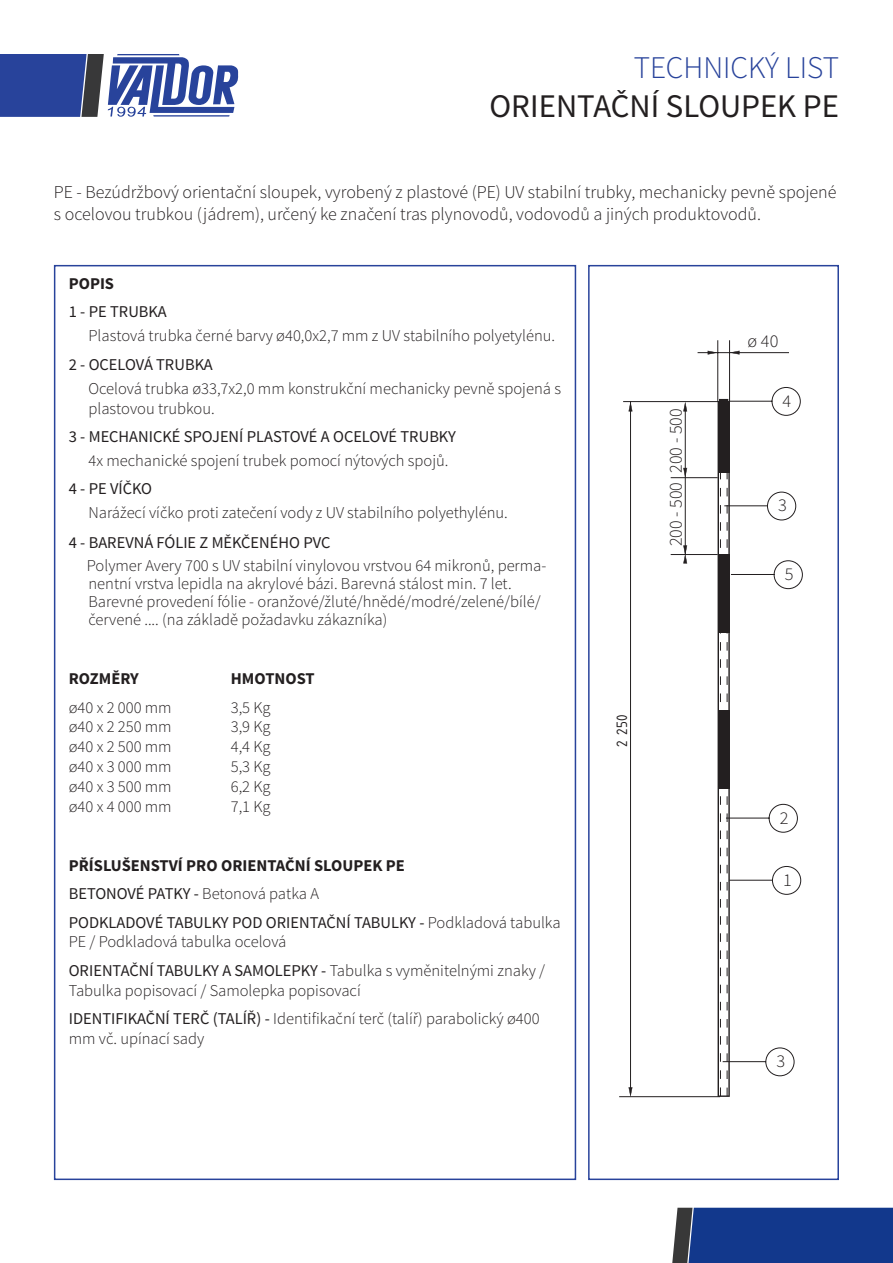
<style>
.page{position:relative;width:893px;height:1263px;background:#fff}
.page>*{position:absolute;margin:0;border:0;box-sizing:border-box;transform-origin:0 0}
.t1{font:33px "Source Sans Pro";color:#231f20}
.t2{font:300 31.5px "Source Sans Pro";color:#28439b}
.t3{font:300 18.3px "Source Sans Pro";color:#231f20}
.t4{font:300 18px/21.6px "Source Sans Pro";color:#231f20}
.Pa1{font:300 16.5px/19.8px "Source Sans Pro";color:#231f20}
.t5{font:16.5px "Source Sans Pro";color:#231f20}
.t6{font:700 16.5px "Source Sans Pro";color:#231f20}
.t7{font:14.1px "osifont";color:#231f20}
.s1{font-weight:300}
.s2{font-weight:400}
</style>
<div class="page">
<svg style="left:0;top:54px;width:239px;height:63px"></svg>
<div style="left:588px;top:265px;width:251px;height:915px;border:2px solid #28439b"></div>
<svg style="left:672px;top:1208px;width:221px;height:55px;background:#193b88"></svg>
<hr style="left:619px;top:1096px;width:101px;height:1px;background:#231f20">
<hr style="left:630px;top:402px;width:1px;height:688px;background:#231f20">
<hr style="left:623px;top:401px;width:95px;height:1px;background:#231f20">
<hr style="left:717px;top:340px;width:1px;height:62px;background:#231f20">
<hr style="left:729px;top:340px;width:1px;height:62px;background:#231f20">
<hr style="left:698px;top:352px;width:91px;height:1px;background:#231f20">
<svg style="left:729px;top:351px;width:10px;height:4px"></svg>
<svg style="left:708px;top:351px;width:10px;height:4px"></svg>
<svg style="left:628px;top:1087px;width:4px;height:10px"></svg>
<svg style="left:628px;top:401px;width:4px;height:10px"></svg>
<hr style="left:671px;top:554px;width:47px;height:1px;background:#231f20">
<hr style="left:685px;top:406px;width:1px;height:149px;background:#231f20">
<svg style="left:683px;top:401px;width:4px;height:10px"></svg>
<svg style="left:683px;top:545px;width:4px;height:18px"></svg>
<hr style="left:671px;top:477px;width:47px;height:1px;background:#231f20">
<svg style="left:683px;top:468px;width:4px;height:10px"></svg>
<svg style="left:718px;top:387px;width:85px;height:710px"></svg>
<p class="t2" style="left:634px;top:48px;width:207px">TECHNICKÝ LIST</p>
<p class="t1" style="left:489px;top:85px;width:351px">ORIENTAČNÍ SLOUPEK PE</p>
<p class="t4" style="left:54px;top:182px;width:784px">PE - Bezúdržbový orientační sloupek, vyrobený z plastové (PE) UV stabilní trubky, mechanicky pevně spojené s ocelovou trubkou (jádrem), určený ke značení tras plynovodů, vodovodů a jiných produktovodů.</p>
<p class="t6" style="left:69px;top:273px;width:47px">POPIS</p>
<p class="t5" style="left:69px;top:302px;width:99px">1 - PE TRUBKA</p>
<p class="Pa1" style="left:88px;top:326px;width:468px">Plastová trubka černé barvy ø40,0x2,7 mm z UV stabilního polyetylénu.</p>
<p class="t5" style="left:69px;top:354px;width:146px">2 - OCELOVÁ TRUBKA</p>
<p class="Pa1" style="left:88px;top:378px;width:474px">Ocelová trubka ø33,7x2,0 mm konstrukční mechanicky pevně spojená s plastovou trubkou.</p>
<p class="t5" style="left:69px;top:426px;width:389px">3 - MECHANICKÉ SPOJENÍ PLASTOVÉ A OCELOVÉ TRUBKY</p>
<p class="Pa1" style="left:88px;top:451px;width:362px">4x mechanické spojení trubek pomocí nýtových spojů.</p>
<p class="t5" style="left:69px;top:478px;width:85px">4 - PE VÍČKO</p>
<p class="Pa1" style="left:88px;top:503px;width:421px">Narážecí víčko proti zatečení vody z UV stabilního polyethylénu.</p>
<p class="t5" style="left:69px;top:533px;width:263px">4 - BAREVNÁ FÓLIE Z MĚKČENÉHO PVC</p>
<p class="Pa1" style="left:87px;top:556px;width:461px;line-height:18.1px">Polymer Avery 700 s UV stabilní vinylovou vrstvou 64 mikronů, perma&shy;nentní vrstva lepidla na akrylové bázi. Barevná stálost min. 7 let.</p>
<p class="Pa1" style="left:88px;top:592px;width:454px;line-height:18px">Barevné provedení fólie - oranžové/žluté/hnědé/modré/zelené/bílé/ červené .... (na základě požadavku zákazníka)</p>
<p class="t6" style="left:69px;top:668px;width:72px">ROZMĚRY</p>
<p class="t6" style="left:231px;top:668px;width:85px">HMOTNOST</p>
<p class="Pa1" style="left:69px;top:697px;width:104px">ø40 x 2 000 mm</p>
<p class="Pa1" style="left:231px;top:697px;width:41px">3,5 Kg</p>
<p class="Pa1" style="left:69px;top:717px;width:104px">ø40 x 2 250 mm</p>
<p class="Pa1" style="left:231px;top:717px;width:41px">3,9 Kg</p>
<p class="Pa1" style="left:69px;top:737px;width:104px">ø40 x 2 500 mm</p>
<p class="Pa1" style="left:231px;top:737px;width:41px">4,4 Kg</p>
<p class="Pa1" style="left:69px;top:757px;width:104px">ø40 x 3 000 mm</p>
<p class="Pa1" style="left:231px;top:757px;width:41px">5,3 Kg</p>
<p class="Pa1" style="left:69px;top:776px;width:104px">ø40 x 3 500 mm</p>
<p class="Pa1" style="left:231px;top:776px;width:41px">6,2 Kg</p>
<p class="Pa1" style="left:69px;top:796px;width:104px">ø40 x 4 000 mm</p>
<p class="Pa1" style="left:231px;top:796px;width:41px">7,1 Kg</p>
<p class="t6" style="left:69px;top:855px;width:338px">PŘÍSLUŠENSTVÍ PRO ORIENTAČNÍ SLOUPEK PE</p>
<p class="t5" style="left:69px;top:884px;width:252px">BETONOVÉ PATKY - <span class="s1">Betonová patka A</span></p>
<p class="Pa1" style="left:69px;top:912px;width:493px"><span class="s2">PODKLADOVÉ TABULKY POD ORIENTAČNÍ TABULKY -</span> Podkladová tabulka<br>PE / Podkladová tabulka ocelová</p>
<p class="Pa1" style="left:69px;top:960px;width:478px"><span class="s2">ORIENTAČNÍ TABULKY A SAMOLEPKY -</span> Tabulka s vyměnitelnými znaky /<br>Tabulka popisovací / Samolepka popisovací</p>
<p class="Pa1" style="left:69px;top:1008px;width:472px"><span class="s2">IDENTIFIKAČNÍ TERČ (TALÍŘ) -</span> Identifikační terč (talíř) parabolický ø400 mm vč. upínací sady</p>
<p class="t3" style="left:665px;top:473px;width:66px;rotate:-90deg">200 - 500</p>
<p class="t3" style="left:665px;top:546px;width:66px;rotate:-90deg">200 - 500</p>
<p class="t7" style="left:614px;top:747px;width:34px;rotate:-90deg">2 250</p>
<p class="t4" style="left:747px;top:330px;width:32px">ø 40</p>
<p class="t4" style="left:783px;top:390px;width:10px">4</p>
<p class="t4" style="left:778px;top:495px;width:10px">3</p>
<p class="t4" style="left:785px;top:563px;width:10px">5</p>
<p class="t4" style="left:780px;top:807px;width:10px">2</p>
<p class="t4" style="left:783px;top:869px;width:10px">1</p>
<p class="t4" style="left:776px;top:1050px;width:10px">3</p>
</div>
